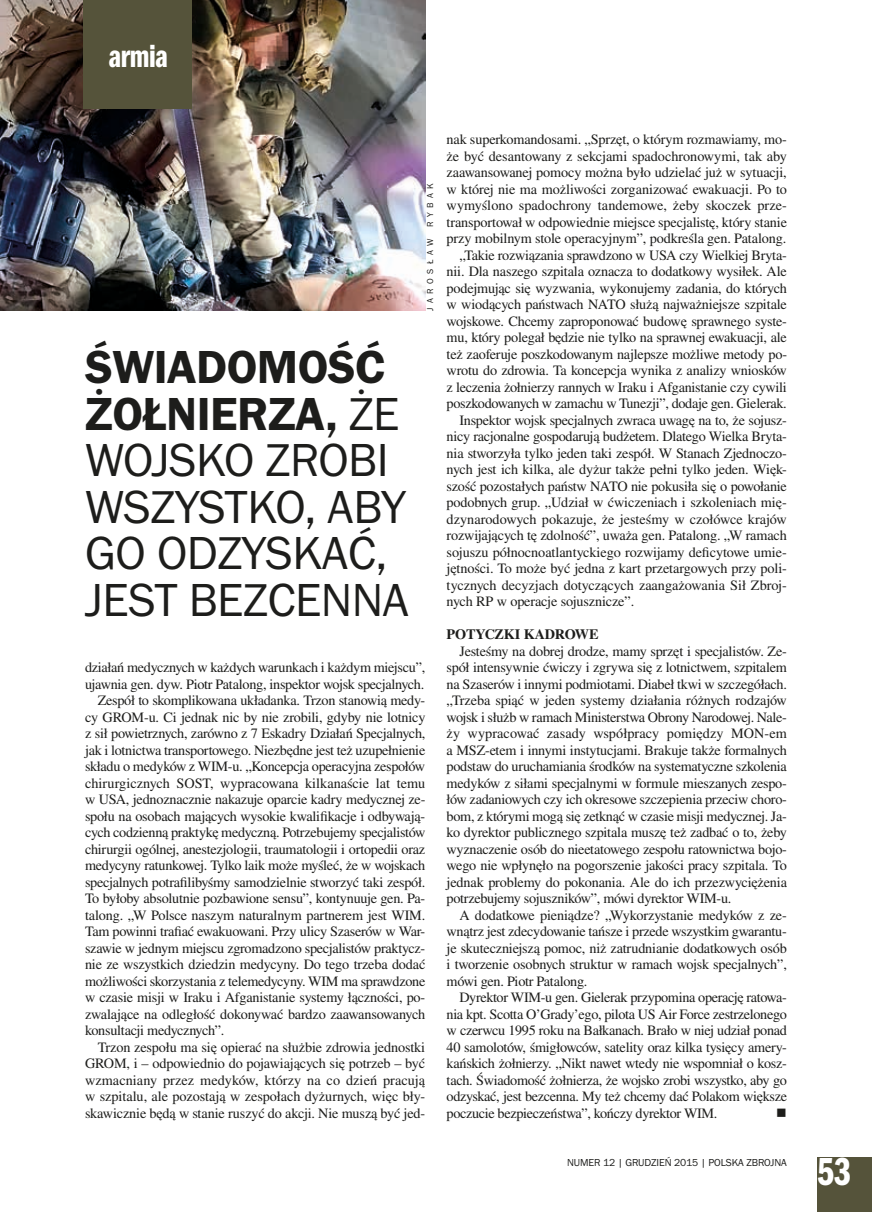
<style>
.page{position:relative;width:872px;height:1212px;background:#fff}
.page>*{position:absolute;margin:0;border:0;box-sizing:border-box;transform-origin:0 0}
.t1{font:48px/46.5px "Franklin Got URWTCE Boo";letter-spacing:-.01em;color:#1d1d1b}
.t2{font:48px/46.5px "Franklin Got URWTCE Dem";letter-spacing:-.01em;color:#1d1d1b}
.t3{font:40.5px "Franklin Got URWTCE Dem Com";color:#fff}
.t4{font:33px "Franklin Got URWTCE Dem Com";letter-spacing:-.01em;color:#fff}
.t5{font:14.25px/16.5px "Nimbus Rom No 9 LCE";letter-spacing:-.015em;color:#1d1d1b;text-align:justify}
.t6{font:14.25px "Nimbus Rom No 9 LCE";letter-spacing:.005em;color:#1d1d1b}
.t7{font:500 14.25px "Nimbus Rom No 9 LCE";letter-spacing:-.01em;color:#1d1d1b}
.t8{font:14.25px "Wingdings";color:#1d1d1b}
.t9{font:10.5px "Franklin Got URWTCE Boo";letter-spacing:-.01em;color:#1d1d1b}
.t10{font:9px "Franklin Got URWTCE Boo";letter-spacing:.5em;color:#1d1d1b}
.s1{font-family:"Franklin Got URWTCE Boo"}
</style>
<div class="page">
<div style="left:817px;top:1158px;width:55px;height:54px;background:#55533a"></div>
<img style="left:0;top:0;width:425px;height:311px">
<div style="left:83px;top:0;width:108px;height:109px;background:#55533a"></div>
<h3 class="t4" style="left:109px;top:38px;width:61px">armia</h3>
<p class="t10" style="left:425px;top:227px;width:46px;rotate:-90deg">RYBAK</p>
<h1 class="t2" style="left:85px;top:344px;width:316px">ŚWIADOMOŚĆ<br>ŻOŁNIERZA, <span class="s1">ŻE</span></h1>
<h1 class="t1" style="left:85px;top:437px;width:326px">WOJSKO ZROBI<br>WSZYSTKO, ABY<br>GO ODZYSKAĆ,<br>JEST BEZCENNA</h1>
<p class="t10" style="left:425px;top:311px;width:74px;rotate:-90deg">JAROSŁAW</p>
<p class="t5" style="left:85px;top:659px;width:342px">działań medycznych w każdych warunkach i każdym miejscu”,</p>
<p class="t5" style="left:85px;top:676px;width:341px">ujawnia gen. dyw. Piotr Patalong, inspektor wojsk specjalnych.</p>
<p class="t5" style="left:98px;top:692px;width:329px">Zespół to skomplikowana układanka. Trzon stanowią medy-</p>
<p class="t5" style="left:85px;top:709px;width:342px">cy GROM-u. Ci jednak nic by nie zrobili, gdyby nie lotnicy</p>
<p class="t5" style="left:85px;top:725px;width:342px">z sił powietrznych, zarówno z 7 Eskadry Działań Specjalnych,</p>
<p class="t5" style="left:85px;top:742px;width:342px">jak i lotnictwa transportowego. Niezbędne jest też uzupełnienie</p>
<p class="t5" style="left:85px;top:758px;width:342px">składu o medyków z WIM-u. „Koncepcja operacyjna zespołów</p>
<p class="t5" style="left:85px;top:775px;width:342px">chirurgicznych SOST, wypracowana kilkanaście lat temu</p>
<p class="t5" style="left:85px;top:791px;width:342px">w USA, jednoznacznie nakazuje oparcie kadry medycznej ze-</p>
<p class="t5" style="left:85px;top:808px;width:342px">społu na osobach mających wysokie kwalifikacje i odbywają-</p>
<p class="t5" style="left:85px;top:824px;width:342px">cych codzienną praktykę medyczną. Potrzebujemy specjalistów</p>
<p class="t5" style="left:85px;top:841px;width:342px">chirurgii ogólnej, anestezjologii, traumatologii i ortopedii oraz</p>
<p class="t5" style="left:85px;top:857px;width:342px">medycyny ratunkowej. Tylko laik może myśleć, że w wojskach</p>
<p class="t5" style="left:85px;top:874px;width:342px">specjalnych potrafilibyśmy samodzielnie stworzyć taki zespół.</p>
<p class="t5" style="left:85px;top:890px;width:342px">To byłoby absolutnie pozbawione sensu”, kontynuuje gen. Pa-</p>
<p class="t5" style="left:85px;top:907px;width:342px">talong. „W Polsce naszym naturalnym partnerem jest WIM.</p>
<p class="t5" style="left:85px;top:923px;width:342px">Tam powinni trafiać ewakuowani. Przy ulicy Szaserów w War-</p>
<p class="t5" style="left:85px;top:940px;width:342px">szawie w jednym miejscu zgromadzono specjalistów praktycz-</p>
<p class="t5" style="left:85px;top:956px;width:342px">nie ze wszystkich dziedzin medycyny. Do tego trzeba dodać</p>
<p class="t5" style="left:85px;top:973px;width:342px">możliwości skorzystania z telemedycyny. WIM ma sprawdzone</p>
<p class="t5" style="left:85px;top:989px;width:342px">w czasie misji w Iraku i Afganistanie systemy łączności, po-</p>
<p class="t5" style="left:85px;top:1006px;width:342px">zwalające na odległość dokonywać bardzo zaawansowanych</p>
<p class="t5" style="left:85px;top:1022px;width:141px">konsultacji medycznych”.</p>
<p class="t5" style="left:98px;top:1039px;width:329px">Trzon zespołu ma się opierać na służbie zdrowia jednostki</p>
<p class="t5" style="left:85px;top:1055px;width:341px">GROM, i – odpowiednio do pojawiających się potrzeb – być</p>
<p class="t6" style="left:85px;top:1072px;width:341px">wzmacniany przez medyków, którzy na co dzień pracują</p>
<p class="t5" style="left:85px;top:1088px;width:342px">w szpitalu, ale pozostają w zespołach dyżurnych, więc bły-</p>
<p class="t5" style="left:85px;top:1105px;width:342px">skawicznie będą w stanie ruszyć do akcji. Nie muszą być jed-</p>
<p class="t5" style="left:446px;top:131px;width:342px">nak superkomandosami. „Sprzęt, o którym rozmawiamy, mo-</p>
<p class="t5" style="left:446px;top:148px;width:342px">że być desantowany z sekcjami spadochronowymi, tak aby</p>
<p class="t5" style="left:446px;top:164px;width:342px">zaawansowanej pomocy można było udzielać już w sytuacji,</p>
<p class="t5" style="left:446px;top:181px;width:342px">w której nie ma możliwości zorganizować ewakuacji. Po to</p>
<p class="t6" style="left:446px;top:197px;width:342px">wymyślono spadochrony tandemowe, żeby skoczek prze-</p>
<p class="t5" style="left:446px;top:214px;width:342px">transportował w odpowiednie miejsce specjalistę, który stanie</p>
<p class="t5" style="left:446px;top:230px;width:341px">przy mobilnym stole operacyjnym”, podkreśla gen. Patalong.</p>
<p class="t5" style="left:459px;top:247px;width:329px">„Takie rozwiązania sprawdzono w USA czy Wielkiej Bryta-</p>
<p class="t5" style="left:446px;top:263px;width:342px">nii. Dla naszego szpitala oznacza to dodatkowy wysiłek. Ale</p>
<p class="t5" style="left:446px;top:280px;width:342px">podejmując się wyzwania, wykonujemy zadania, do których</p>
<p class="t5" style="left:446px;top:296px;width:342px">w wiodących państwach NATO służą najważniejsze szpitale</p>
<p class="t5" style="left:446px;top:313px;width:342px">wojskowe. Chcemy zaproponować budowę sprawnego syste-</p>
<p class="t5" style="left:446px;top:329px;width:342px">mu, który polegał będzie nie tylko na sprawnej ewakuacji, ale</p>
<p class="t5" style="left:446px;top:346px;width:342px">też zaoferuje poszkodowanym najlepsze możliwe metody po-</p>
<p class="t5" style="left:446px;top:362px;width:342px">wrotu do zdrowia. Ta koncepcja wynika z analizy wniosków</p>
<p class="t5" style="left:446px;top:379px;width:342px">z leczenia żołnierzy rannych w Iraku i Afganistanie czy cywili</p>
<p class="t5" style="left:446px;top:395px;width:342px">poszkodowanych w zamachu w Tunezji”, dodaje gen. Gielerak.</p>
<p class="t5" style="left:459px;top:412px;width:329px">Inspektor wojsk specjalnych zwraca uwagę na to, że sojusz-</p>
<p class="t5" style="left:446px;top:428px;width:342px">nicy racjonalne gospodarują budżetem. Dlatego Wielka Bryta-</p>
<p class="t5" style="left:446px;top:445px;width:342px">nia stworzyła tylko jeden taki zespół. W Stanach Zjednoczo-</p>
<p class="t5" style="left:446px;top:461px;width:342px">nych jest ich kilka, ale dyżur także pełni tylko jeden. Więk-</p>
<p class="t5" style="left:446px;top:478px;width:342px">szość pozostałych państw NATO nie pokusiła się o powołanie</p>
<p class="t5" style="left:446px;top:494px;width:342px">podobnych grup. „Udział w ćwiczeniach i szkoleniach mię-</p>
<p class="t5" style="left:446px;top:511px;width:342px">dzynarodowych pokazuje, że jesteśmy w czołówce krajów</p>
<p class="t5" style="left:446px;top:527px;width:342px">rozwijających tę zdolność”, uważa gen. Patalong. „W ramach</p>
<p class="t5" style="left:446px;top:544px;width:341px">sojuszu północnoatlantyckiego rozwijamy deficytowe umie-</p>
<p class="t5" style="left:446px;top:560px;width:342px">jętności. To może być jedna z kart przetargowych przy poli-</p>
<p class="t5" style="left:446px;top:577px;width:342px">tycznych decyzjach dotyczących zaangażowania Sił Zbroj-</p>
<p class="t5" style="left:446px;top:593px;width:189px">nych RP w operacje sojusznicze”.</p>
<p class="t7" style="left:446px;top:625px;width:153px">POTYCZKI KADROWE</p>
<p class="t5" style="left:446px;top:643px;width:342px;text-indent:13px">Jesteśmy na dobrej drodze, mamy sprzęt i specjalistów. Ze&shy;spół intensywnie ćwiczy i zgrywa się z lotnictwem, szpitalem na Szaserów i innymi podmiotami. Diabeł tkwi w szczegółach. „Trzeba spiąć w jeden systemy działania różnych rodzajów wojsk i służb w ramach Ministerstwa Obrony Narodowej. Nale&shy;ży wypracować zasady współpracy pomiędzy MON-em a MSZ-etem i innymi instytucjami. Brakuje także formalnych podstaw do uruchamiania środków na systematyczne szkolenia medyków z siłami specjalnymi w formule mieszanych zespo&shy;łów zadaniowych czy ich okresowe szczepienia przeciw choro&shy;bom, z którymi mogą się zetknąć w czasie misji medycznej. Ja&shy;ko dyrektor publicznego szpitala muszę też zadbać o to, żeby wyznaczenie osób do nieetatowego zespołu ratownictwa bojo&shy;wego nie wpłynęło na pogorszenie jakości pracy szpitala. To jednak problemy do pokonania. Ale do ich przezwyciężenia potrzebujemy sojuszników”, mówi dyrektor WIM-u.</p>
<p class="t5" style="left:446px;top:907px;width:342px;text-indent:13px">A dodatkowe pieniądze? „Wykorzystanie medyków z ze&shy;wnątrz jest zdecydowanie tańsze i przede wszystkim gwarantu&shy;je skuteczniejszą pomoc, niż zatrudnianie dodatkowych osób i tworzenie osobnych struktur w ramach wojsk specjalnych”, mówi gen. Piotr Patalong.</p>
<p class="t5" style="left:446px;top:989px;width:342px;text-indent:13px">Dyrektor WIM-u gen. Gielerak przypomina operację ratowa&shy;nia kpt. Scotta O’Grady’ego, pilota US Air Force zestrzelonego w czerwcu 1995 roku na Bałkanach. Brało w niej udział ponad 40 samolotów, śmigłowców, satelity oraz kilka tysięcy amery&shy;kańskich żołnierzy. „Nikt nawet wtedy nie wspomniał o kosz&shy;tach. Świadomość żołnierza, że wojsko zrobi wszystko, aby go odzyskać, jest bezcenna. My też chcemy dać Polakom większe poczucie bezpieczeństwa”, kończy dyrektor WIM.</p>
<p class="t8" style="left:776px;top:1105px;width:12px">■</p>
<p class="t9" style="left:567px;top:1156px;width:221px">NUMER 12 | GRUDZIEŃ 2015 | POLSKA ZBROJNA</p>
<h2 class="t3" style="left:817px;top:1148px;width:36px">53</h2>
</div>
